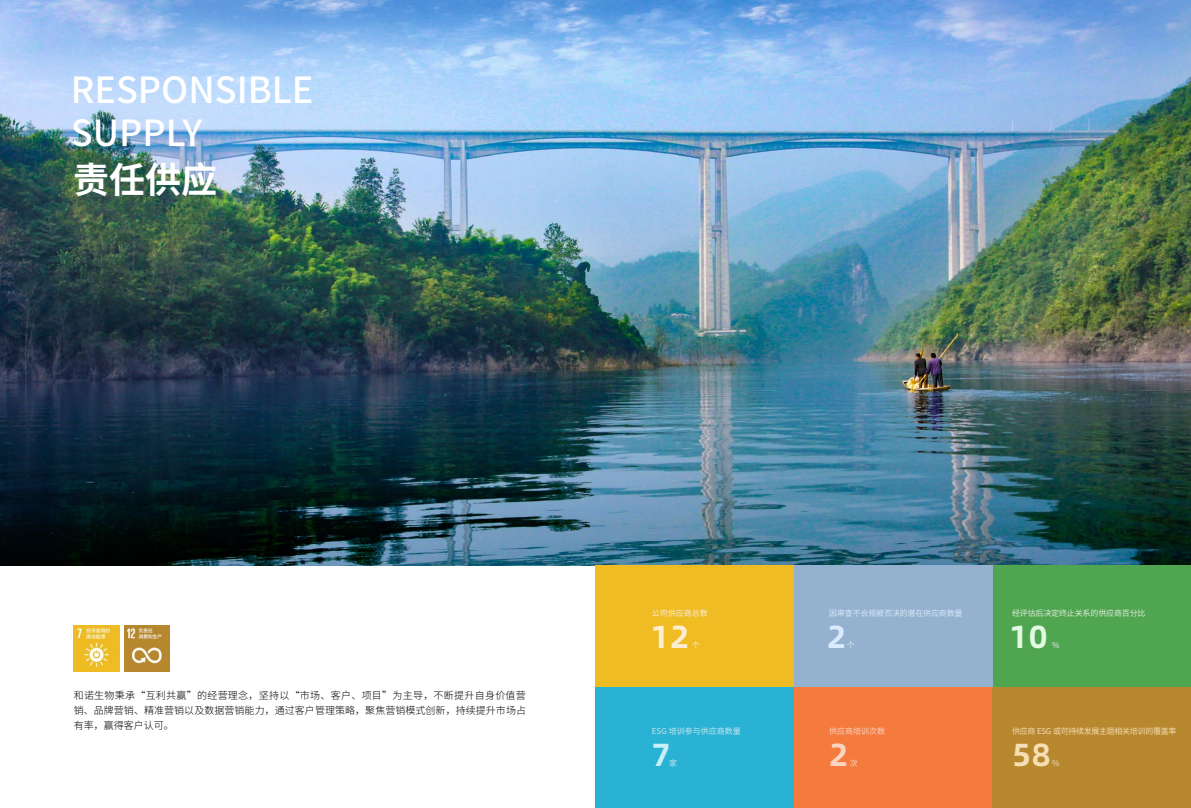
<style>
.page{position:relative;width:1191px;height:808px;background:#fff}
.page>*{position:absolute;margin:0;border:0;box-sizing:border-box;transform-origin:0 0}
.t1{font:500 36px/43.2px "Source Han Sans CN";color:#fff}
.t2{font:700 36px "Source Han Sans CN";color:#fff}
.t3{font:700 32px "Alibaba Pu Hui Ti 2 95 Extra";color:#f7dfb5}
.t4{font:700 32px "Alibaba Pu Hui Ti 2 95 Extra";color:#e1fae1}
.t5{font:700 32px "Alibaba Pu Hui Ti 2 95 Extra";color:#ffeed4}
.t6{font:700 32px "Alibaba Pu Hui Ti 2 95 Extra";color:#c8eef7}
.t7{font:700 32px "Alibaba Pu Hui Ti 2 95 Extra";color:#fad5c3}
.t8{font:700 32px "Alibaba Pu Hui Ti 2 95 Extra";color:#d9ebfc}
.t9{font:300 10px/15px "Source Han Sans CN";letter-spacing:.005em;color:#000;text-align:justify}
.t10{font:8px "Source Han Sans CN";letter-spacing:-.04em;color:#f4dcb3}
.t11{font:8px "Source Han Sans CN";letter-spacing:-.02em;color:#d8e9f8}
.t12{font:8px "Source Han Sans CN";letter-spacing:-.02em;color:#deeedc}
.t13{font:8px "Source Han Sans CN";color:#c8e7f0}
.t14{font:8px "Source Han Sans CN";color:#f7d3c1}
.t15{font:8px "Source Han Sans CN";color:#feecd4}
</style>
<div class="page">
<div style="left:595px;top:687px;width:199px;height:121px;background:#29b2d4"></div>
<div style="left:794px;top:687px;width:198px;height:121px;background:#f57a3d"></div>
<div style="left:992px;top:687px;width:199px;height:121px;background:#b7882e"></div>
<img style="left:74px;top:626px;width:45px;height:45px">
<img style="left:124px;top:626px;width:46px;height:45px">
<img style="left:0;top:0;width:1191px;height:566px">
<div style="left:992px;top:566px;width:199px;height:121px;background:#50a551"></div>
<div style="left:595px;top:566px;width:199px;height:121px;background:#efbc23"></div>
<div style="left:794px;top:566px;width:198px;height:121px;background:#94b1cf"></div>
<h1 class="t1" style="left:71px;top:69px;width:244px">RESPONSIBLE<br>SUPPLY</h1>
<h1 class="t2" style="left:73px;top:160px;width:145px">责任供应</h1>
<p class="t9" style="left:74px;top:687px;width:454px">和诺生物秉承“互利共赢”的经营理念，坚持以“市场、客户、项目”为主导，不断提升自身价值营销、品牌营销、精准营销以及数据营销能力，通过客户管理策略，聚焦营销模式创新，持续提升市场占有率，赢得客户认可。</p>
<p class="t15" style="left:652px;top:608px;width:57px">公司供应商总数</p>
<p class="t15" style="left:692px;top:640px;width:9px">个</p>
<h2 class="t5" style="left:650px;top:611px;width:40px">12</h2>
<p class="t11" style="left:829px;top:608px;width:135px">因审查不合规被否决的潜在供应商数量</p>
<p class="t12" style="left:1012px;top:608px;width:135px">经评估后决定终止关系的供应商百分比</p>
<h2 class="t8" style="left:827px;top:611px;width:20px">2</h2>
<h2 class="t4" style="left:1009px;top:611px;width:40px">10</h2>
<p class="t11" style="left:846px;top:640px;width:9px">个</p>
<p class="t12" style="left:1052px;top:641px;width:9px">%</p>
<p class="t13" style="left:652px;top:726px;width:90px">ESG 培训参与供应商数量</p>
<p class="t14" style="left:829px;top:726px;width:57px">供应商培训次数</p>
<p class="t10" style="left:1012px;top:726px;width:166px">供应商 ESG 或可持续发展主题相关培训的覆盖率</p>
<p class="t13" style="left:669px;top:759px;width:9px">家</p>
<p class="t14" style="left:850px;top:759px;width:9px">次</p>
<p class="t10" style="left:1052px;top:759px;width:9px">%</p>
<h2 class="t6" style="left:652px;top:729px;width:20px">7</h2>
<h2 class="t7" style="left:829px;top:729px;width:20px">2</h2>
<h2 class="t3" style="left:1012px;top:729px;width:40px">58</h2>
</div>
